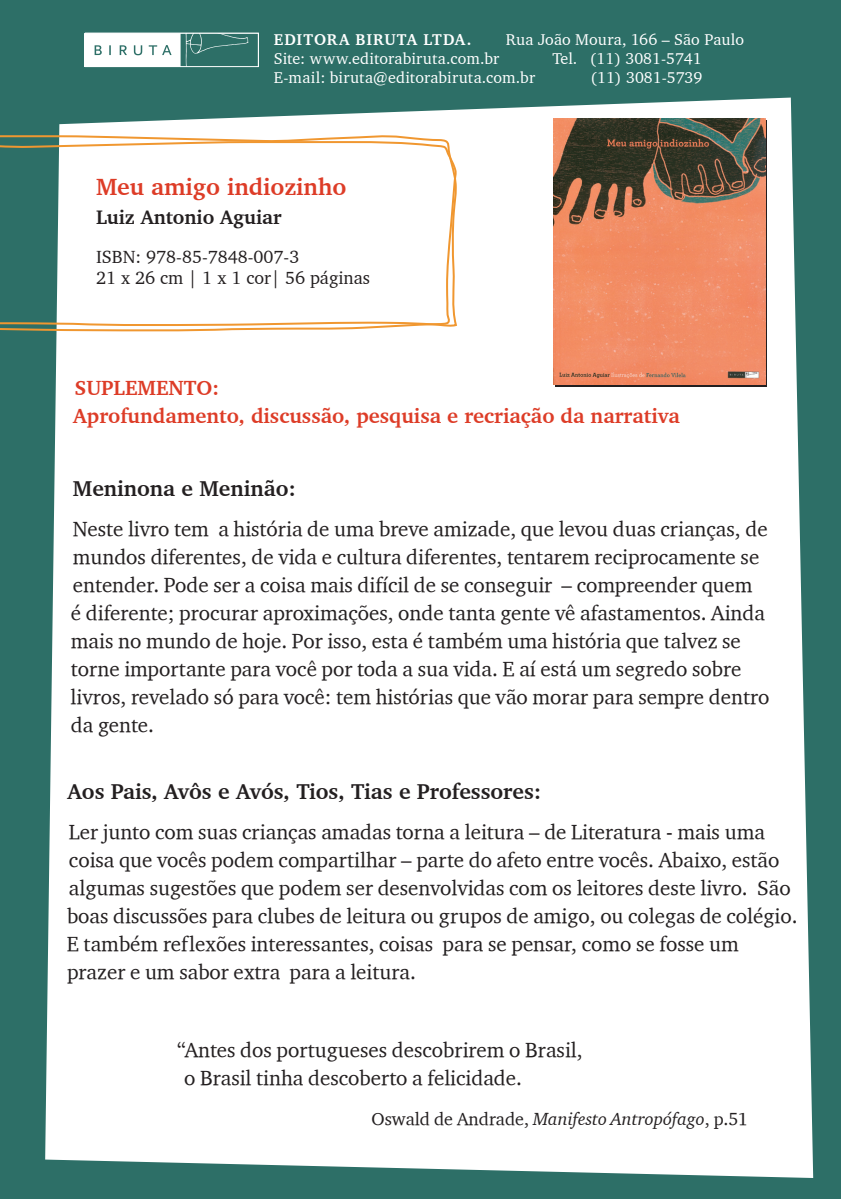
<style>
.page{position:relative;width:841px;height:1199px;background:#2d6f67}
.page>*{position:absolute;margin:0;border:0;box-sizing:border-box;transform-origin:0 0}
.t1{font:700 24px "Charter BT";color:#dd3c27}
.t2{font:700 22px "Charter BT";color:#231f20}
.t3{font:21px/28px "Charter ITCTT";color:#231f20}
.t4{font:700 21px/28px "Charter BT";color:#dd3c27}
.t5{font:700 20px "Charter BT";color:#231f20}
.t6{font:18px/21.6px "Charter BT";color:#231f20}
.t7{font:18px "Charter ITCTT";color:#231f20}
.t8{font:16px "Charter BT";letter-spacing:.005em;color:#fff}
.t9{font:700 16px "Charter IT Cby BT";letter-spacing:.05em;color:#fff}
.s1{font-family:"Charter ITCTT Italic"}
</style>
<div class="page">
<div style="left:45px;top:98px;width:768px;height:1080px;background:#fff"></div>
<svg style="left:0;top:32px;width:459px;height:301px"></svg>
<img style="left:554px;top:119px;width:211px;height:266px">
<p class="t9" style="left:274px;top:29px;width:199px">EDITORA BIRUTA LTDA.</p>
<p class="t8" style="left:506px;top:29px;width:240px">Rua João Moura, 166 – São Paulo</p>
<p class="t8" style="left:274px;top:49px;width:227px">Site: www.editorabiruta.com.br</p>
<p class="t8" style="left:553px;top:49px;width:151px">Tel. (11) 3081-5741</p>
<p class="t8" style="left:274px;top:68px;width:263px">E-mail: biruta@editorabiruta.com.br</p>
<p class="t8" style="left:590px;top:68px;width:113px">(11) 3081-5739</p>
<p class="t1" style="left:96px;top:172px;width:252px">Meu amigo indiozinho</p>
<p class="t5" style="left:96px;top:205px;width:187px">Luiz Antonio Aguiar</p>
<p class="t6" style="left:96px;top:245px;width:276px">ISBN: 978-85-7848-007-3<br>21 x 26 cm | 1 x 1 cor| 56 páginas</p>
<p class="t4" style="left:73px;top:374px;width:608px">SUPLEMENTO:<br>Aprofundamento, discussão, pesquisa e recriação da narrativa</p>
<p class="t2" style="left:73px;top:475px;width:225px">Meninona e Meninão:</p>
<p class="t3" style="left:71px;top:514px;width:700px">Neste livro tem a história de uma breve amizade, que levou duas crianças, de mundos diferentes, de vida e cultura diferentes, tentarem reciprocamente se entender. Pode ser a coisa mais difícil de se conseguir – compreender quem<br>é diferente; procurar aproximações, onde tanta gente vê afastamentos. Ainda mais no mundo de hoje. Por isso, esta é também uma história que talvez se torne importante para você por toda a sua vida. E aí está um segredo sobre livros, revelado só para você: tem histórias que vão morar para sempre dentro da gente.</p>
<p class="t2" style="left:68px;top:778px;width:475px">Aos Pais, Avôs e Avós, Tios, Tias e Professores:</p>
<p class="t3" style="left:67px;top:817px;width:732px">Ler junto com suas crianças amadas torna a leitura – de Literatura - mais uma coisa que vocês podem compartilhar – parte do afeto entre vocês. Abaixo, estão algumas sugestões que podem ser desenvolvidas com os leitores deste livro. São boas discussões para clubes de leitura ou grupos de amigo, ou colegas de colégio.<br>E também reflexões interessantes, coisas para se pensar, como se fosse um prazer e um sabor extra para a leitura.</p>
<p class="t3" style="left:184px;top:1035px;width:400px;text-indent:-7px">“Antes dos portugueses descobrirem o Brasil, o Brasil tinha descoberto a felicidade.</p>
<p class="t7" style="left:372px;top:1107px;width:378px">Oswald de Andrade, <span class="s1">Manifesto Antropófago</span>, p.51</p>
</div>
